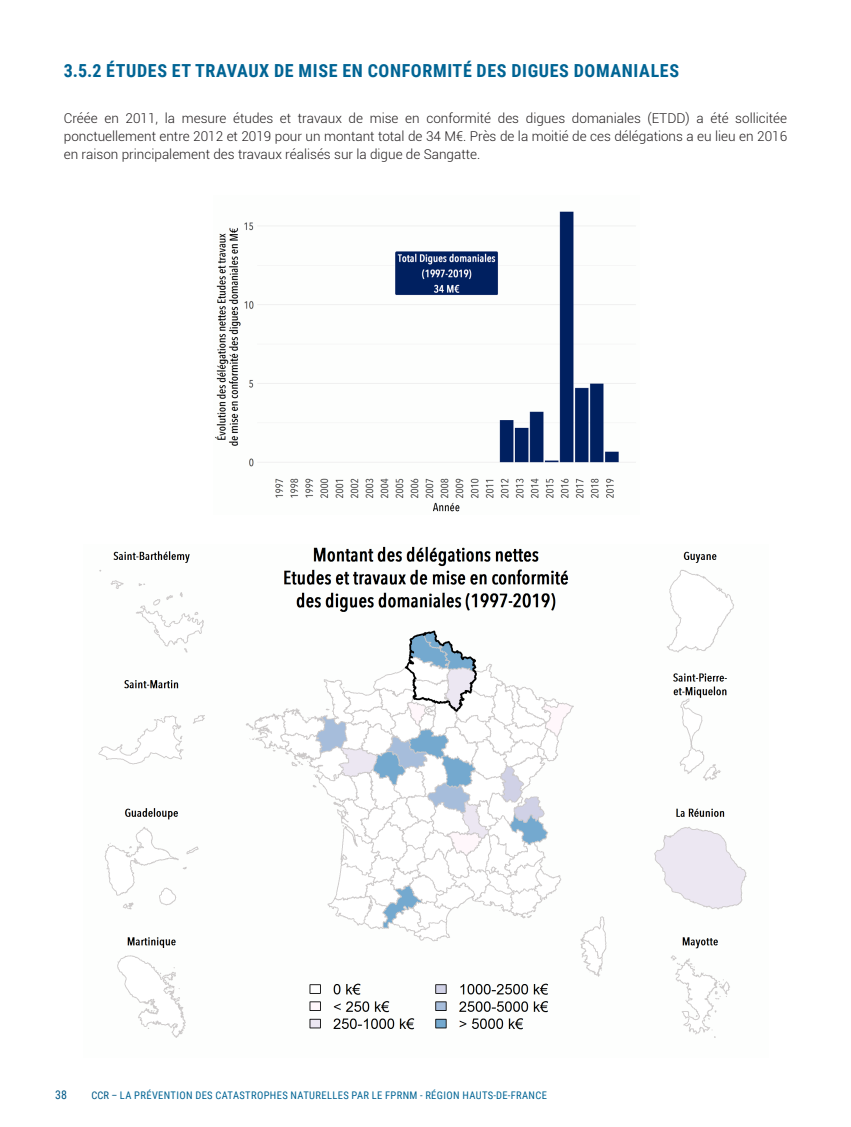
<style>
.page{position:relative;width:851px;height:1127px;background:#fff}
.page>*{position:absolute;margin:0;border:0;box-sizing:border-box;transform-origin:0 0}
.t1{font:700 18px "Roboto Condensed";letter-spacing:.035em;color:#006494}
.t2{font:300 13.5px/18px "Roboto";color:#231f20;text-align:justify}
.t3{font:12px "Roboto Condensed";color:#005987}
.t4{font:10.5px "Roboto Condensed";letter-spacing:.035em;color:#006494}
.s1{color:#005987}
</style>
<div class="page">
<img style="left:98px;top:546px;width:649px;height:492px">
<img style="left:214px;top:211px;width:422px;height:301px">
<p class="t1" style="left:64px;top:58px;width:616px">3.5.2 ÉTUDES ET TRAVAUX DE MISE EN CONFORMITÉ DES DIGUES DOMANIALES</p>
<p class="t2" style="left:64px;top:109px;width:724px">Créée en 2011, la mesure études et travaux de mise en conformité des digues domaniales (ETDD) a été sollicitée ponctuellement entre 2012 et 2019 pour un montant total de 34 M€. Près de la moitié de ces délégations a eu lieu en 2016 en raison principalement des travaux réalisés sur la digue de Sangatte.</p>
<p class="t3" style="left:55px;top:1086px;width:13px">38</p>
<p class="t4" style="left:91px;top:1088px;width:457px"><span class="s1">CCR –</span> LA PRÉVENTION DES CATASTROPHES NATURELLES PAR LE FPRNM - RÉGION HAUTS-DE-FRANCE</p>
</div>
